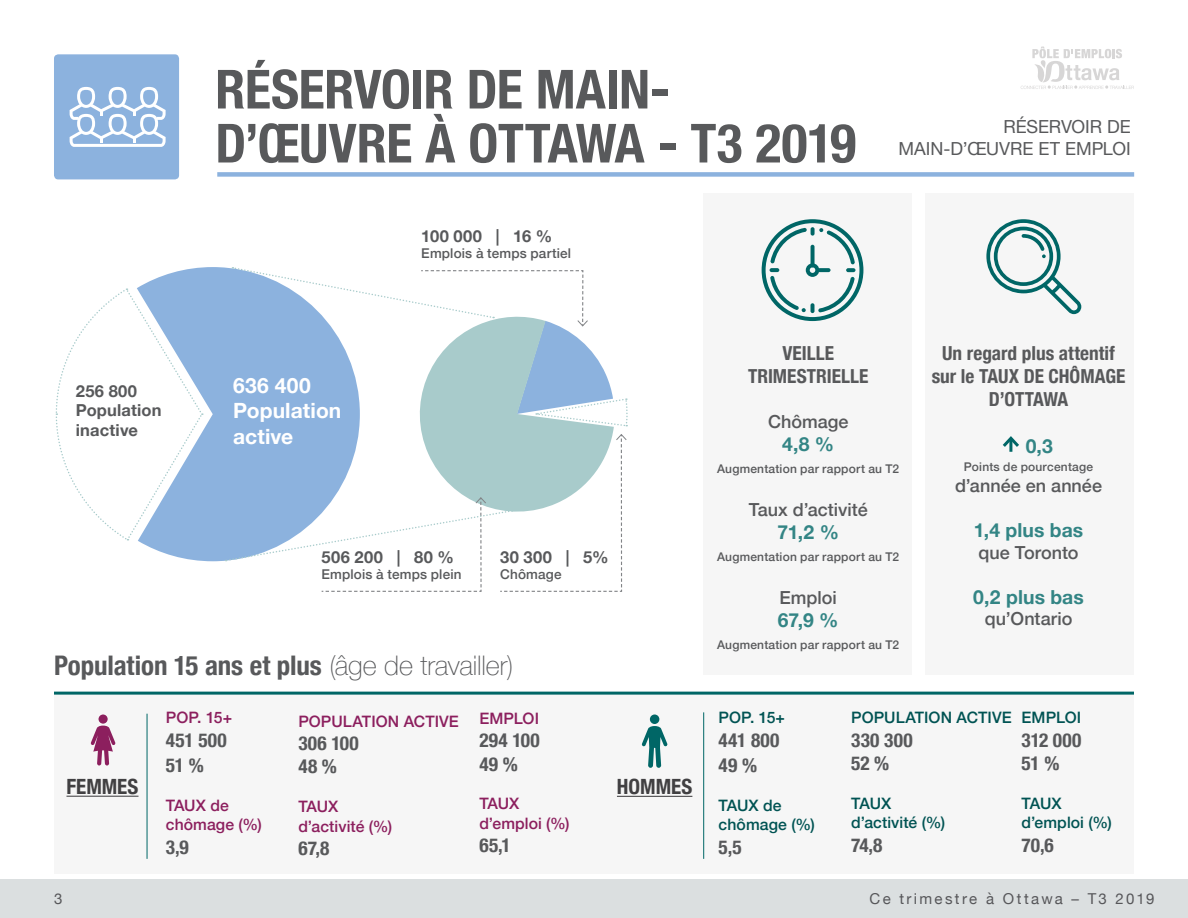
<style>
.page{position:relative;width:1188px;height:918px;background:#fff}
.page>*{position:absolute;margin:0;border:0;box-sizing:border-box;transform-origin:0 0}
.t1{font:700 condensed 54px "Helvetica Neue";letter-spacing:-.01em;color:#58595b}
.t2{font:700 condensed 27px "Helvetica Neue";letter-spacing:-.005em;color:#58595b}
.t3{font:700 21px/25.2px "Helvetica Neue";letter-spacing:.005em;color:#fff}
.t4{font:700 condensed 21px "Helvetica Neue";color:#414042}
.t5{font:700 condensed 19.35px/23.2px "Helvetica Neue";color:#58595b}
.t6{font:700 19.35px "Helvetica Neue";letter-spacing:.005em;color:#338585}
.t7{font:500 18px "Helvetica Neue";color:#58595b}
.t8{font:18px "Helvetica Neue";letter-spacing:-.005em;color:#58595b}
.t9{font:700 16.5px/19.8px "Helvetica Neue";letter-spacing:.015em;color:#58595b}
.t10{font:500 15.75px/19.8px "Helvetica Neue";letter-spacing:.005em;color:#8c1f5e}
.t11{font:500 15.75px/19.8px "Helvetica Neue";letter-spacing:.005em;color:#005353}
.t12{font:15px "Helvetica Neue";letter-spacing:.155em;color:#565659}
.t13{font:500 13.5px "Helvetica Neue";letter-spacing:.01em;color:#58595b}
.t14{font:500 12px "Helvetica Neue";letter-spacing:.015em;color:#58595b}
.s1{font-weight:100;font-stretch:normal}
</style>
<div class="page">
<div style="left:703px;top:193px;width:208px;height:482px;background:#f6f6f6"></div>
<div style="left:925px;top:193px;width:209px;height:482px;background:#f6f6f6"></div>
<svg style="left:762px;top:219px;width:101px;height:102px"></svg>
<svg style="left:817px;top:268px;width:14px;height:4px"></svg>
<svg style="left:811px;top:245px;width:4px;height:22px"></svg>
<svg style="left:986px;top:219px;width:95px;height:95px"></svg>
<div style="left:54px;top:54px;width:125px;height:125px;background:#8cb2de;border-radius:4px"></div>
<div style="left:217px;top:172px;width:917px;height:5px;background:#8cb2de"></div>
<div style="left:54px;top:693px;width:1080px;height:181px;background:#f6f6f6"></div>
<svg style="left:91px;top:726px;width:25px;height:40px"></svg>
<div style="left:99px;top:715px;width:9px;height:9px;background:#8c1f5e;border-radius:50%"></div>
<svg style="left:642px;top:726px;width:26px;height:42px"></svg>
<div style="left:650px;top:715px;width:9px;height:9px;background:#066;border-radius:50%"></div>
<hr style="left:66px;top:796px;width:73px;height:1px;background:#414042">
<hr style="left:617px;top:796px;width:75px;height:1px;background:#414042">
<hr style="left:703px;top:712px;width:1px;height:147px;background:#066">
<hr style="left:147px;top:714px;width:1px;height:145px;background:#066">
<svg style="left:420px;top:427px;width:194px;height:6px"></svg>
<svg style="left:55px;top:288px;width:82px;height:253px"></svg>
<svg style="left:137px;top:267px;width:223px;height:294px;fill:#8cb2de"></svg>
<svg style="left:232px;top:267px;width:396px;height:160px"></svg>
<hr style="left:54px;top:692px;width:1080px;height:3px;background:#066">
<hr style="left:1009px;top:438px;width:3px;height:14px;background:#066">
<svg style="left:1002px;top:436px;width:17px;height:14px"></svg>
<svg style="left:70px;top:87px;width:96px;height:60px"></svg>
<div style="left:0;top:880px;width:1188px;height:38px;background:#dbdfe0"></div>
<svg style="left:1021px;top:47px;width:113px;height:42px"></svg>
<svg style="left:225px;top:433px;width:402px;height:159px"></svg>
<p class="t9" style="left:76px;top:381px;width:87px">256 800<br>Population inactive</p>
<h1 class="t1" style="left:215px;top:44px;width:456px">RÉSERVOIR DE MAIN-</h1>
<h1 class="t1" style="left:215px;top:98px;width:642px">’D ŒUVRE À OTTAWA 3T- 2019</h1>
<p class="t9" style="left:496px;top:227px;width:5px">|</p>
<p class="t9" style="left:513px;top:227px;width:40px">16%</p>
<p class="t9" style="left:421px;top:227px;width:62px">100 000</p>
<p class="t13" style="left:421px;top:243px;width:151px">Emplois à temps partiel</p>
<p class="t8" style="left:1003px;top:114px;width:129px">RÉSERVOIR DE</p>
<p class="t8" style="left:898px;top:135px;width:234px">MAIN D- ’ŒUVRE ET EMPLOI</p>
<p class="t3" style="left:233px;top:374px;width:110px">636 400<br>Population active</p>
<p class="t9" style="left:397px;top:547px;width:5px">|</p>
<p class="t9" style="left:414px;top:547px;width:41px">80%</p>
<p class="t9" style="left:322px;top:547px;width:63px">506 200</p>
<p class="t13" style="left:322px;top:563px;width:141px">Emplois à temps plein</p>
<p class="t9" style="left:566px;top:547px;width:5px">|</p>
<p class="t9" style="left:500px;top:547px;width:53px">30 300</p>
<p class="t13" style="left:500px;top:563px;width:63px">Chômage</p>
<p class="t9" style="left:583px;top:547px;width:27px">5%</p>
<p class="t5" style="left:748px;top:340px;width:122px;text-align:center">VEILLE<br>TRIMESTRIELLE</p>
<p class="t7" style="left:768px;top:407px;width:82px">Chômage</p>
<p class="t6" style="left:782px;top:429px;width:54px">4,8 %</p>
<p class="t14" style="left:717px;top:459px;width:184px">Augmentation par rapport au T2</p>
<p class="t7" style="left:749px;top:495px;width:120px">Taux d’activité</p>
<p class="t6" style="left:777px;top:517px;width:63px">71,2 %</p>
<p class="t14" style="left:717px;top:547px;width:184px">Augmentation par rapport au T2</p>
<p class="t7" style="left:780px;top:583px;width:59px">Emploi</p>
<p class="t6" style="left:778px;top:605px;width:62px">67,9 %</p>
<p class="t14" style="left:717px;top:635px;width:184px">Augmentation par rapport au T2</p>
<p class="t5" style="left:932px;top:340px;width:195px;text-align:center">Un regard plus attentif sur le TAUX DE CHÔMAGE ’D OTTAWA</p>
<p class="t6" style="left:1026px;top:431px;width:29px">0,3</p>
<p class="t14" style="left:964px;top:457px;width:131px">Points de pourcentage</p>
<p class="t7" style="left:955px;top:471px;width:149px">d’année en année</p>
<p class="t6" style="left:974px;top:515px;width:111px">1,4 plus bas</p>
<p class="t7" style="left:979px;top:538px;width:102px">que Toronto</p>
<p class="t6" style="left:973px;top:581px;width:112px">0,2 plus bas</p>
<p class="t7" style="left:985px;top:604px;width:89px">qu’Ontario</p>
<h2 class="t2" style="left:54px;top:643px;width:461px">Population 15 ans et plus <span class="s1">(âge de travailler(</span></h2>
<p class="t10" style="left:166px;top:707px;width:68px">POP. 15+</p>
<p class="t5" style="left:166px;top:726px;width:62px;line-height:25.2px">451 500<br>51%</p>
<p class="t10" style="left:166px;top:794px;width:98px">TAUX de chômage %) (</p>
<p class="t5" style="left:166px;top:834px;width:25px">3,9</p>
<p class="t10" style="left:479px;top:707px;width:61px">EMPLOI</p>
<p class="t5" style="left:479px;top:728px;width:62px">294 100<br>49%</p>
<p class="t10" style="left:479px;top:792px;width:92px">TAUX d’emploi %) (</p>
<p class="t5" style="left:479px;top:832px;width:33px">65,1</p>
<p class="t10" style="left:298px;top:710px;width:162px">POPULATION ACTIVE</p>
<p class="t5" style="left:298px;top:730px;width:62px">306 100<br>48%</p>
<p class="t10" style="left:298px;top:795px;width:95px">TAUX d’activité %) (</p>
<p class="t5" style="left:298px;top:835px;width:32px">67,8</p>
<p class="t4" style="left:66px;top:769px;width:74px">FEMMES</p>
<p class="t12" style="left:54px;top:888px;width:10px">3</p>
<p class="t4" style="left:617px;top:769px;width:77px">HOMMES</p>
<p class="t11" style="left:719px;top:707px;width:68px">POP. 15+</p>
<p class="t5" style="left:719px;top:726px;width:62px;line-height:25.2px">441 800<br>49%</p>
<p class="t11" style="left:719px;top:794px;width:98px">TAUX de chômage %) (</p>
<p class="t5" style="left:719px;top:834px;width:25px">5,5</p>
<p class="t11" style="left:851px;top:707px;width:162px">POPULATION ACTIVE</p>
<p class="t5" style="left:851px;top:727px;width:63px">330 300<br>52%</p>
<p class="t11" style="left:851px;top:792px;width:95px">TAUX d’activité %) (</p>
<p class="t5" style="left:851px;top:832px;width:33px">74,8</p>
<p class="t11" style="left:1022px;top:707px;width:61px">EMPLOI</p>
<p class="t5" style="left:1022px;top:727px;width:61px">312 000<br>51%</p>
<p class="t11" style="left:1022px;top:792px;width:92px">TAUX d’emploi %) (</p>
<p class="t5" style="left:1022px;top:832px;width:34px">70,6</p>
<p class="t12" style="left:870px;top:888px;width:23px">Ce</p>
<p class="t12" style="left:899px;top:888px;width:79px">trimestre</p>
<p class="t12" style="left:986px;top:888px;width:10px">à</p>
<p class="t12" style="left:1003px;top:888px;width:62px">Ottawa</p>
<p class="t12" style="left:1072px;top:888px;width:9px">–</p>
<p class="t12" style="left:1088px;top:888px;width:21px">T3</p>
<p class="t12" style="left:1116px;top:888px;width:40px">2019</p>
</div>
